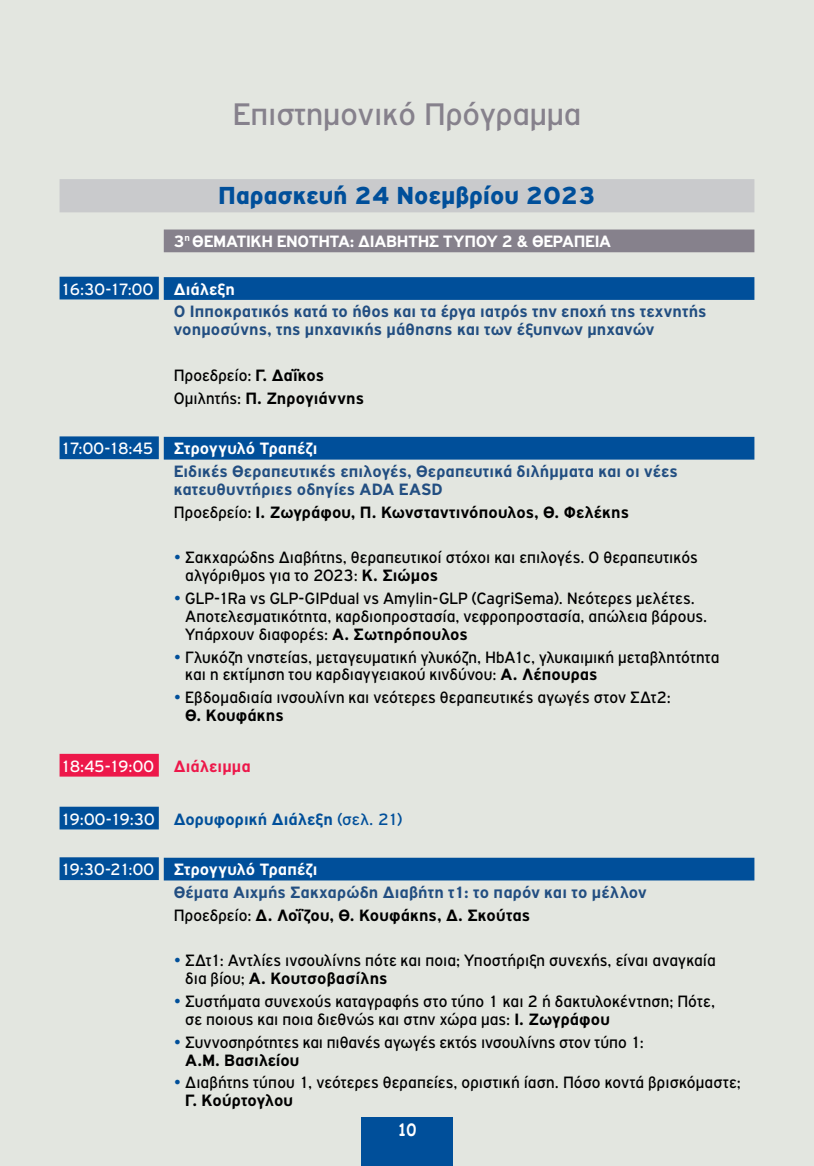
<style>
.page{position:relative;width:814px;height:1166px;background:#e3e6e0}
.page>*{position:absolute;margin:0;border:0;box-sizing:border-box;transform-origin:0 0}
.t1{font:33.25px "PF Highway Gothic";color:#86818c}
.t2{font:900 26.25px "PF Highway Gothic";color:#004f9a}
.t3{font:17.5px/17.8px "PF Highway Gothic";letter-spacing:.005em;color:#000;scale:.95 1}
.t4{font:700 17.5px/22.8px "PF Highway Gothic";letter-spacing:.01em;color:#224e81}
.t5{font:700 17.5px/22.8px "PF Highway Gothic";letter-spacing:.01em;color:#000}
.t6{font:700 17.5px "PF Highway Gothic";letter-spacing:-.01em;color:#fff}
.t7{font:700 17.5px "PF Highway Gothic";letter-spacing:.01em;color:#004f9a}
.t8{font:17.5px "PF Highway Gothic";letter-spacing:-.045em;color:#fff;scale:.95 1}
.t9{font:700 16.62px "Comic Sans MS";color:#fff;scale:.92 1}
.s1{font-weight:400;color:#fff}
.s2{color:#fff}
.s3{font-weight:400}
.s4{color:#224e81}
.s5{color:#004f9a}
.s6{font-weight:700}
.s7{font-weight:700;color:#ed184a}
.s8{font-weight:400;color:#000}
.s9{color:#000}
</style>
<div class="page">
<div style="left:60px;top:179px;width:694px;height:33px;background:#c9cacc"></div>
<div style="left:164px;top:229px;width:590px;height:23px;background:#86818c"></div>
<div style="left:60px;top:277px;width:99px;height:22px;background:#004f9a"></div>
<div style="left:164px;top:277px;width:590px;height:23px;background:#004f9a"></div>
<div style="left:60px;top:436px;width:99px;height:23px;background:#004f9a"></div>
<div style="left:164px;top:437px;width:590px;height:23px;background:#004f9a"></div>
<div style="left:60px;top:754px;width:99px;height:22px;background:#ed184a"></div>
<div style="left:60px;top:807px;width:99px;height:22px;background:#004f9a"></div>
<div style="left:60px;top:857px;width:99px;height:23px;background:#004f9a"></div>
<div style="left:164px;top:858px;width:590px;height:22px;background:#004f9a"></div>
<div style="left:361px;top:1117px;width:92px;height:49px;background:#004f9a"></div>
<h1 class="t1" style="left:233px;top:97px;width:350px">Eπιστημονικό Πρόγραμμα</h1>
<h2 class="t2" style="left:218px;top:181px;width:379px">Παρασκευή 24 Νοεμβρίου 2023</h2>
<p class="t6" style="left:174px;top:232px;width:439px">3<sup>η</sup> ΘΕΜΑΤΙΚΗ ΕΝΟΤΗΤΑ: ΔΙΑΒΗΤΗΣ ΤΥΠΟΥ 2 &amp; ΘΕΡΑΠΕΙΑ</p>
<p class="t4" style="left:174px;top:277px;width:534px;text-indent:-113px"><span class="s1">16:30-17:00</span> <span class="s2">Διάλεξη<br></span>Ο Ιπποκρατικός κατά το ήθος και τα έργα ιατρός την εποχή της τεχνητής</p>
<p class="t4" style="left:174px;top:318px;width:482px">νοημοσύνης, της μηχανικής μάθησης και των έξυπνων μηχανών</p>
<p class="t5" style="left:174px;top:364px;width:192px"><span class="s3">Προεδρείο:</span> Γ. Δαΐκος<br><span class="s3">Ομιλητής:</span> Π. Ζηρογιάννης</p>
<p class="t4" style="left:174px;top:437px;width:505px;text-indent:-113px"><span class="s1">17:00-18:45</span> <span class="s2">Στρογγυλό Τραπέζι<br></span>Ειδικές Θεραπευτικές επιλογές, Θεραπευτικά διλήμματα και οι νέες</p>
<p class="t5" style="left:174px;top:478px;width:457px"><span class="s4">κατευθυντήριες οδηγίες ADA EASD<br></span><span class="s3">Προεδρείο:</span> Ι. Ζωγράφου, Π. Κωνσταντινόπουλος, Θ. Φελέκης</p>
<p class="t3" style="left:185px;top:549px;width:541px;text-indent:-12px"><span class="s5">•</span> Σακχαρώδης Διαβήτης, θεραπευτικοί στόχοι και επιλογές. Ο θεραπευτικός αλγόριθμος για το 2023: <span class="s6">Κ. Σιώμος</span></p>
<p class="t3" style="left:185px;top:589px;width:551px;text-indent:-12px"><span class="s5">•</span> GLP-1Ra vs GLP-GIPdual vs Amylin-GLP (CagriSema). Νεότερες μελέτες.<br>Αποτελεσματικότητα, καρδιοπροστασία, νεφροπροστασία, απώλεια βάρους.<br>Υπάρχουν διαφορές: <span class="s6">Α. Σωτηρόπουλος</span></p>
<p class="t3" style="left:185px;top:648px;width:563px;text-indent:-12px"><span class="s5">•</span> Γλυκόζη νηστείας, μεταγευματική γλυκόζη, HbΑ1c, γλυκαιμική μεταβλητότητα και η εκτίμηση του καρδιαγγειακού κινδύνου: <span class="s6">Α. Λέπουρας</span></p>
<p class="t3" style="left:185px;top:688px;width:512px;text-indent:-12px"><span class="s5">•</span> Εβδομαδιαία ινσουλίνη και νεότερες θεραπευτικές αγωγές στον ΣΔτ2:<br><span class="s6">Θ. Κουφάκης</span></p>
<p class="t8" style="left:61px;top:756px;width:201px">18:45-19:00 <span class="s7">Διάλειμμα</span></p>
<p class="t7" style="left:61px;top:809px;width:343px"><span class="s1">19:00-19:30</span> Δορυφορική Διάλεξη <span class="s3">(σελ. 21)</span></p>
<p class="t4" style="left:174px;top:858px;width:474px;text-indent:-113px"><span class="s1">19:30-21:00</span> <span class="s2">Στρογγυλό Τραπέζι<br></span>Θέματα Αιχμής Σακχαρώδη Διαβήτη τ1: το παρόν και το μέλλον<br><span class="s8">Προεδρείο:</span> <span class="s9">Δ. Λοΐζου, Θ. Κουφάκης, Δ. Σκούτας</span></p>
<p class="t3" style="left:185px;top:951px;width:560px;text-indent:-12px"><span class="s5">•</span> ΣΔτ1: Αντλίες ινσουλίνης πότε και ποια; Υποστήριξη συνεχής, είναι αναγκαία δια βίου; <span class="s6">Α. Κουτσοβασίλης</span></p>
<p class="t3" style="left:185px;top:992px;width:559px;text-indent:-12px"><span class="s5">•</span> Συστήματα συνεχούς καταγραφής στο τύπο 1 και 2 ή δακτυλοκέντηση; Πότε, σε ποιους και ποια διεθνώς και στην χώρα μας: <span class="s6">Ι. Ζωγράφου</span></p>
<p class="t3" style="left:185px;top:1033px;width:484px;text-indent:-12px"><span class="s5">•</span> Συννοσηρότητες και πιθανές αγωγές εκτός ινσουλίνης στον τύπο 1:<br><span class="s6">Α.Μ. Βασιλείου</span></p>
<p class="t3" style="left:185px;top:1073px;width:586px;text-indent:-12px"><span class="s5">•</span> Διαβήτης τύπου 1, νεότερες θεραπείες, οριστική ίαση. Πόσο κοντά βρισκόμαστε;<br><span class="s6">Γ. Κούρτογλου</span></p>
<p class="t9" style="left:398px;top:1117px;width:22px">10</p>
</div>
